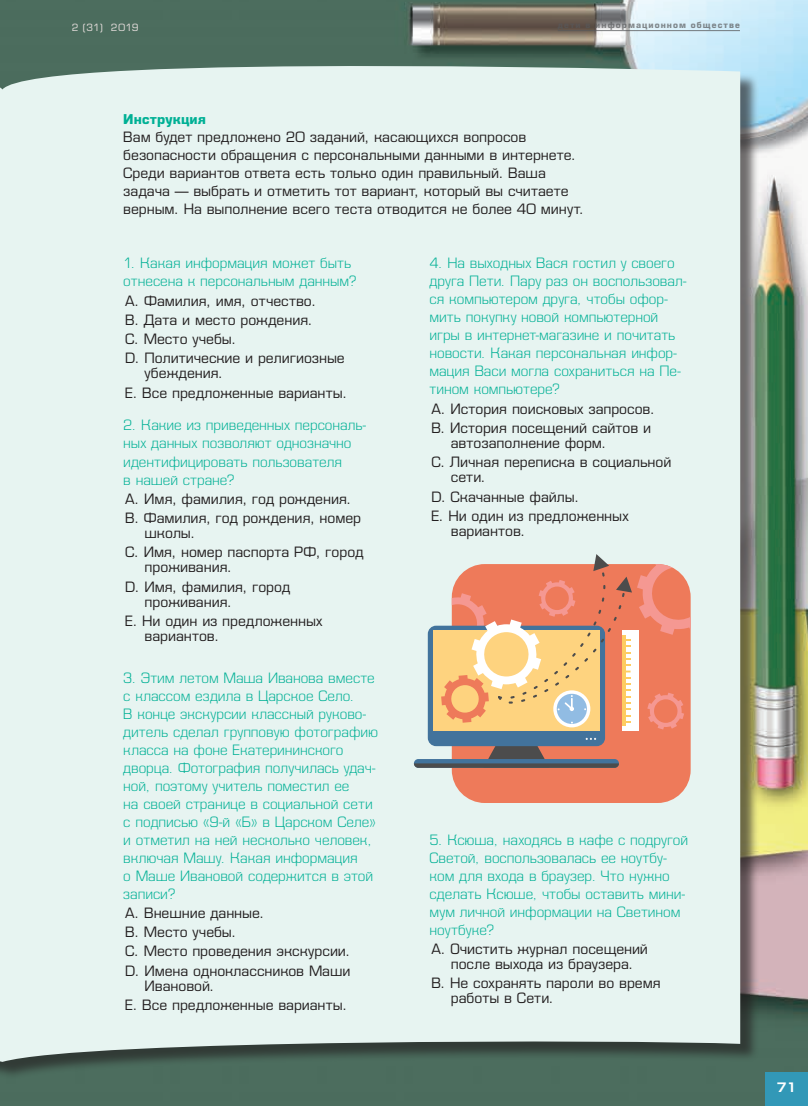
<style>
.page{position:relative;width:808px;height:1106px;background:#fff}
.page>*{position:absolute;margin:0;border:0;box-sizing:border-box;transform-origin:0 0}
.Paragraph_Style_1{font:15px/18px "Eurofont Light C";letter-spacing:-.005em;color:#00b095}
.Paragraph_Style_2{font:15px/15px "Eurofont C";letter-spacing:-.005em;color:#231f20}
.text{font:15px/18px "Eurofont C";color:#231f20}
.VIDELENIE_cvetom{font:700 14.25px "Eurofont C";letter-spacing:.015em;color:#00b095}
.t1{font:12px "GAMECUBEN Dual Set";color:#fff}
.t2{font:10.5px "Eurofont C";letter-spacing:.03em;color:#e5dedc}
.t3{font:700 9px "Eurofont C";letter-spacing:.12em;color:#57585a}
</style>
<div class="page">
<img style="left:0;top:0;width:808px;height:1106px">
<div style="left:0;top:68px;width:759px;height:1012px;background:#231f20;opacity:.64"></div>
<div style="left:0;top:51px;width:740px;height:1010px;background:#e7f4f1"></div>
<hr style="left:558px;top:30px;width:182px;height:1px;background:#57585a">
<div style="left:765px;top:1072px;width:43px;height:34px;background:#3298b7"></div>
<div style="left:452px;top:564px;width:239px;height:239px;background:#ee7a5a;border-radius:33px"></div>
<div style="left:428px;top:625px;width:177px;height:121px;background:#42739c;border-radius:8px"></div>
<svg style="left:414px;top:737px;width:205px;height:30px"></svg>
<div style="left:433px;top:630px;width:167px;height:101px;background:#fed37f"></div>
<div style="left:622px;top:630px;width:17px;height:101px;background:#fff"></div>
<svg style="left:441px;top:554px;width:250px;height:175px"></svg>
<p class="t2" style="left:72px;top:21px;width:68px">2 (31) 2019</p>
<p class="t3" style="left:558px;top:19px;width:184px">дети в информационном обществе</p>
<p class="VIDELENIE_cvetom" style="left:123px;top:111px;width:84px">Инструкция</p>
<p class="text" style="left:123px;top:128px;width:462px">Вам будет предложено 20 заданий, касающихся вопросов безопасности обращения с персональными данными в интернете.<br>Среди вариантов ответа есть только один правильный. Ваша задача — выбрать и отметить тот вариант, который вы считаете верным. На выполнение всего теста отводится не более 40 минут.</p>
<p class="Paragraph_Style_1" style="left:123px;top:254px;width:235px">1. Какая информация может быть отнесена к персональным данным?</p>
<p class="Paragraph_Style_2" style="left:125px;top:293px;width:192px">A. Фамилия, имя, отчество.</p>
<p class="Paragraph_Style_2" style="left:125px;top:312px;width:189px">B. Дата и место рождения.</p>
<p class="Paragraph_Style_2" style="left:125px;top:331px;width:112px">C. Место учебы.</p>
<p class="Paragraph_Style_2" style="left:145px;top:350px;width:202px;text-indent:-19px">D. Политические и религиозные убеждения.</p>
<p class="Paragraph_Style_2" style="left:125px;top:385px;width:223px">E. Все предложенные варианты.</p>
<p class="Paragraph_Style_1" style="left:123px;top:416px;width:244px">2. Какие из приведенных персональ‑ ных данных позволяют однозначно идентифицировать пользователя<br>в нашей стране?</p>
<p class="Paragraph_Style_2" style="left:125px;top:491px;width:228px">A. Имя, фамилия, год рождения.</p>
<p class="Paragraph_Style_2" style="left:145px;top:510px;width:218px;text-indent:-19px">B. Фамилия, год рождения, номер школы.</p>
<p class="Paragraph_Style_2" style="left:145px;top:544px;width:220px;text-indent:-19px">C. Имя, номер паспорта РФ, город проживания.</p>
<p class="Paragraph_Style_2" style="left:145px;top:578px;width:147px;text-indent:-19px">D. Имя, фамилия, город проживания.</p>
<p class="Paragraph_Style_2" style="left:145px;top:613px;width:179px;text-indent:-19px">E. Ни один из предложенных вариантов.</p>
<p class="Paragraph_Style_1" style="left:123px;top:668px;width:256px">3. Этим летом Маша Иванова вместе с классом ездила в Царское Село.<br>В конце экскурсии классный руково‑ дитель сделал групповую фотографию класса на фоне Екатерининского дворца. Фотография получилась удач‑ ной, поэтому учитель поместил ее<br>на своей странице в социальной сети с подписью «9‑й «Б» в Царском Селе» и отметил на ней несколько человек, включая Машу. Какая информация<br>о Маше Ивановой содержится в этой записи?</p>
<p class="Paragraph_Style_2" style="left:125px;top:905px;width:141px">A. Внешние данные.</p>
<p class="Paragraph_Style_2" style="left:125px;top:924px;width:113px">B. Место учебы.</p>
<p class="Paragraph_Style_2" style="left:125px;top:943px;width:226px">C. Место проведения экскурсии.</p>
<p class="Paragraph_Style_2" style="left:145px;top:962px;width:207px;text-indent:-19px">D. Имена одноклассников Маши<br>Ивановой.</p>
<p class="Paragraph_Style_2" style="left:125px;top:997px;width:223px">E. Все предложенные варианты.</p>
<p class="Paragraph_Style_1" style="left:429px;top:254px;width:259px">4. На выходных Вася гостил у своего друга Пети. Пару раз он воспользовал‑ ся компьютером друга, чтобы офор‑ мить покупку новой компьютерной игры в интернет-магазине и почитать новости. Какая персональная инфор‑ мация Васи могла сохраниться на Пе‑ тином компьютере?</p>
<p class="Paragraph_Style_2" style="left:431px;top:401px;width:225px">A. История поисковых запросов.</p>
<p class="Paragraph_Style_2" style="left:451px;top:420px;width:202px;text-indent:-19px">B. История посещений сайтов и автозаполнение форм.</p>
<p class="Paragraph_Style_2" style="left:451px;top:454px;width:222px;text-indent:-19px">C. Личная переписка в социальной сети.</p>
<p class="Paragraph_Style_2" style="left:431px;top:488px;width:149px">D. Скачанные файлы.</p>
<p class="Paragraph_Style_2" style="left:451px;top:508px;width:179px;text-indent:-19px">E. Ни один из предложенных вариантов.</p>
<p class="Paragraph_Style_1" style="left:429px;top:830px;width:260px">5. Ксюша, находясь в кафе с подругой<br>Светой, воспользовалась ее ноутбу‑ ком для входа в браузер. Что нужно сделать Ксюше, чтобы оставить мини‑ мум личной информации на Светином ноутбуке?</p>
<p class="Paragraph_Style_2" style="left:431px;top:941px;width:218px;text-align:center">A. Очистить журнал посещений после выхода из браузера.</p>
<p class="Paragraph_Style_2" style="left:451px;top:975px;width:211px;text-indent:-19px">B. Не сохранять пароли во время работы в Сети.</p>
<p class="t1" style="left:778px;top:1079px;width:20px">71</p>
</div>
